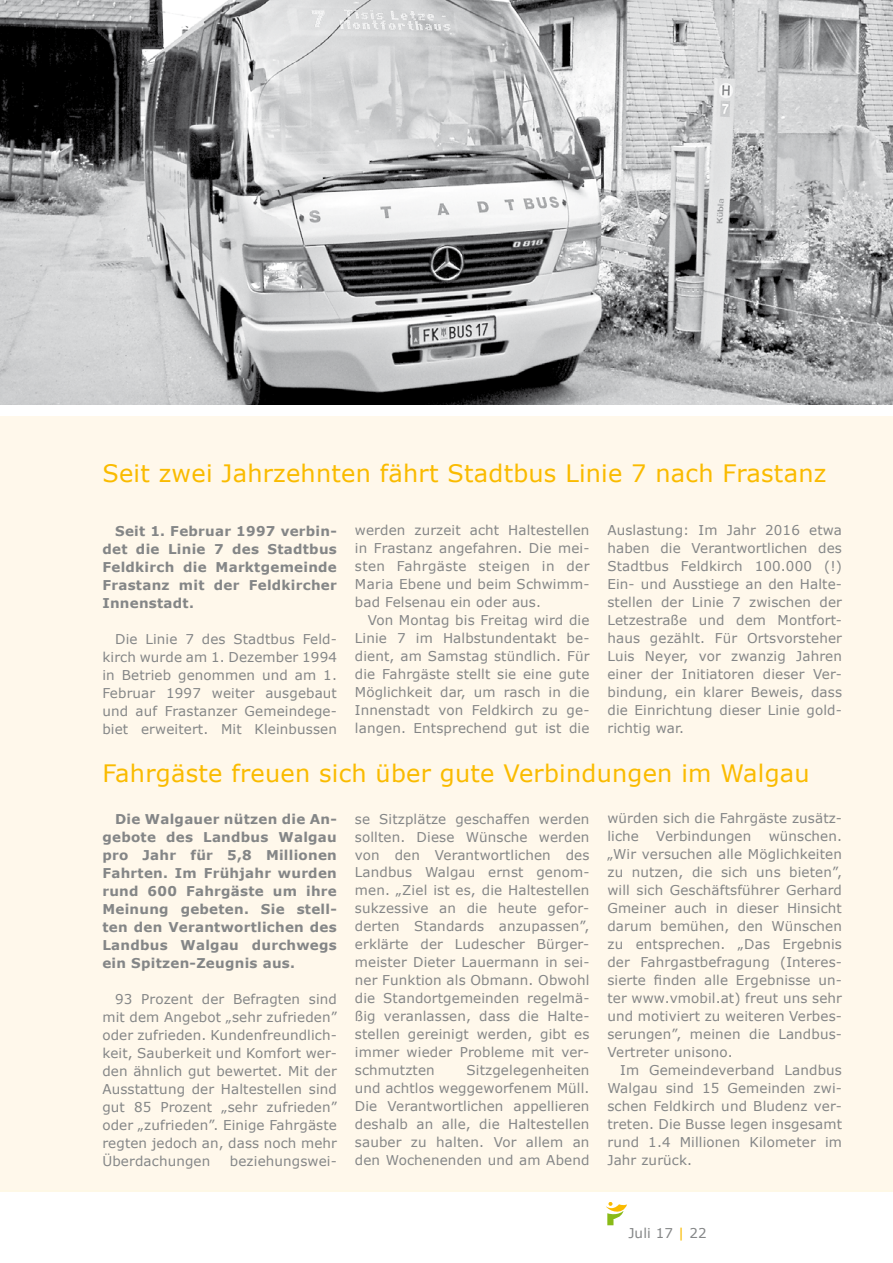
<style>
.page{position:relative;width:893px;height:1263px;background:#fff}
.page>*{position:absolute;margin:0;border:0;box-sizing:border-box;transform-origin:0 0}
.t1{font:24px "Verdana";letter-spacing:.01em;color:#fabb00}
.t2{font:13.5px/18px "Verdana";letter-spacing:.01em;color:#848687;text-align:justify}
.t3{font:700 13.5px/18px "Verdana";letter-spacing:.02em;color:#848687;text-align:justify}
.s1{color:#fabb00}
</style>
<div class="page">
<svg style="left:606px;top:1202px;width:21px;height:24px"></svg>
<div style="left:0;top:416px;width:893px;height:774px;background:#fff8eb"></div>
<img style="left:0;top:0;width:893px;height:404px">
<h1 class="t1" style="left:102px;top:458px;width:725px">Seit zwei Jahrzehnten fährt Stadtbus Linie 7 nach Frastanz</h1>
<p class="t3" style="left:102px;top:522px;width:236px;text-indent:13px">Seit 1. Februar 1997 verbin&shy;det die Linie 7 des Stadtbus Feldkirch die Marktgemeinde Frastanz mit der Feldkircher Innenstadt.</p>
<p class="t2" style="left:102px;top:630px;width:236px;text-indent:13px">Die Linie 7 des Stadtbus Feld&shy;kirch wurde am 1. Dezember 1994 in Betrieb genommen und am 1.<br>Februar 1997 weiter ausgebaut und auf Frastanzer Gemeindege&shy;biet erweitert. Mit Kleinbussen</p>
<p class="t2" style="left:355px;top:522px;width:236px">werden zurzeit acht Haltestellen in Frastanz angefahren. Die mei&shy;sten Fahrgäste steigen in der Maria Ebene und beim Schwimm&shy;bad Felsenau ein oder aus.</p>
<p class="t2" style="left:355px;top:612px;width:236px;text-indent:13px">Von Montag bis Freitag wird die Linie 7 im Halbstundentakt be&shy;dient, am Samstag stündlich. Für die Fahrgäste stellt sie eine gute Möglichkeit dar, um rasch in die Innenstadt von Feldkirch zu ge&shy;langen. Entsprechend gut ist die</p>
<p class="t2" style="left:607px;top:522px;width:236px">Auslastung: Im Jahr 2016 etwa haben die Verantwortlichen des Stadtbus Feldkirch 100.000 (!)<br>Ein- und Ausstiege an den Halte&shy;stellen der Linie 7 zwischen der Letzestraße und dem Montfort&shy;haus gezählt. Für Ortsvorsteher Luis Neyer, vor zwanzig Jahren einer der Initiatoren dieser Ver&shy;bindung, ein klarer Beweis, dass die Einrichtung dieser Linie gold&shy;richtig war.</p>
<h1 class="t1" style="left:102px;top:758px;width:709px">Fahrgäste freuen sich über gute Verbindungen im Walgau</h1>
<p class="t3" style="left:102px;top:810px;width:236px;text-indent:13px">Die Walgauer nützen die An&shy;gebote des Landbus Walgau pro Jahr für 5,8 Millionen Fahrten. Im Frühjahr wurden rund 600 Fahrgäste um ihre Meinung gebeten. Sie stell&shy;ten den Verantwortlichen des Landbus Walgau durchwegs ein Spitzen-Zeugnis aus.</p>
<p class="t2" style="left:102px;top:990px;width:236px;text-indent:13px">93 Prozent der Befragten sind mit dem Angebot „sehr zufrieden” oder zufrieden. Kundenfreundlich&shy;keit, Sauberkeit und Komfort wer&shy;den ähnlich gut bewertet. Mit der Ausstattung der Haltestellen sind gut 85 Prozent „sehr zufrieden” oder „zufrieden”. Einige Fahrgäste regten jedoch an, dass noch mehr Überdachungen</p>
<p class="t2" style="left:230px;top:1152px;width:109px">beziehungswei-</p>
<p class="t2" style="left:355px;top:810px;width:236px">se Sitzplätze geschaffen werden sollten. Diese Wünsche werden von den Verantwortlichen des Landbus Walgau ernst genom&shy;men. „Ziel ist es, die Haltestellen sukzessive an die heute gefor&shy;derten Standards anzupassen”, erklärte der Ludescher Bürger&shy;meister Dieter Lauermann in sei&shy;ner Funktion als Obmann. Obwohl die Standortgemeinden regelmä&shy;ßig veranlassen, dass die Halte&shy;stellen gereinigt werden, gibt es immer wieder Probleme mit ver&shy;schmutzten</p>
<p class="t2" style="left:355px;top:1062px;width:236px;text-indent:112px">Sitzgelegenheiten und achtlos weggeworfenem Müll.<br>Die Verantwortlichen appellieren deshalb an alle, die Haltestellen sauber zu halten. Vor allem an den Wochenenden und am Abend</p>
<p class="t2" style="left:607px;top:810px;width:236px">würden sich die Fahrgäste zusätz&shy;liche</p>
<p class="t2" style="left:607px;top:828px;width:236px;text-indent:161px">wünschen. „Wir versuchen alle Möglichkeiten zu nutzen, die sich uns bieten”, will sich Geschäftsführer Gerhard Gmeiner auch in dieser Hinsicht darum bemühen, den Wünschen zu entsprechen. „Das Ergebnis der Fahrgastbefragung (Interes&shy;sierte finden alle Ergebnisse un&shy;ter www.vmobil.at) freut uns sehr und motiviert zu weiteren Verbes&shy;serungen”, meinen die Landbus-Vertreter unisono.</p>
<p class="t2" style="left:607px;top:1062px;width:236px;text-indent:13px">Im Gemeindeverband Landbus Walgau sind 15 Gemeinden zwi&shy;schen Feldkirch und Bludenz ver&shy;treten. Die Busse legen insgesamt rund 1.4 Millionen Kilometer im Jahr zurück.</p>
<p class="t2" style="left:656px;top:828px;width:97px">Verbindungen</p>
<p class="t2" style="left:628px;top:1224px;width:80px">Juli 17 <span class="s1">|</span> 22</p>
</div>
